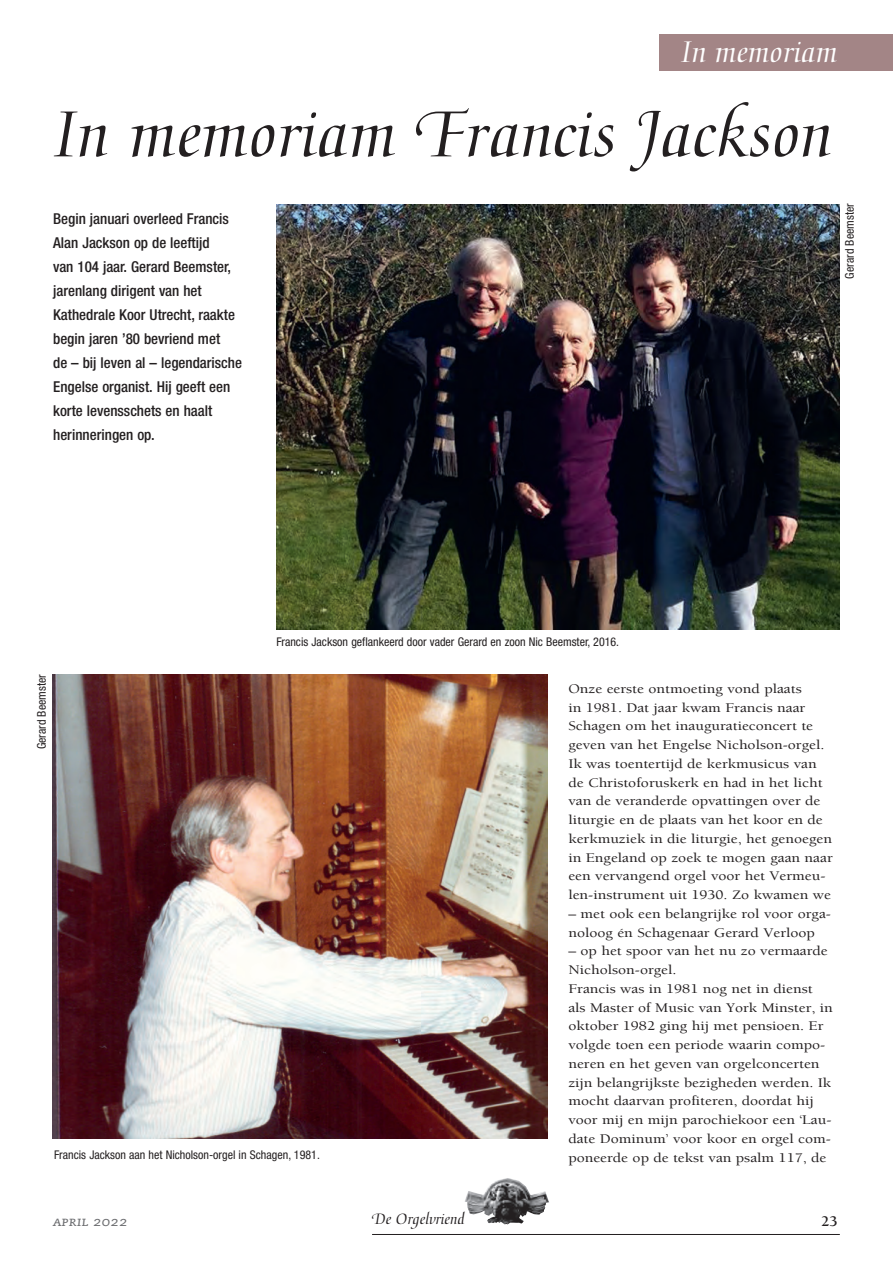
<style>
.page{position:relative;width:893px;height:1263px;background:#fff}
.page>*{position:absolute;margin:0;border:0;box-sizing:border-box;transform-origin:0 0}
.t1{font:72px "Medici Script LT Std";color:#231f20}
.t2{font:33px "Medici Script LT Std";color:#fff}
.t3{font:16.5px "Medici Script LT Std";color:#231f20}
.t4{font:500 condensed 15px/24px "Helvetica Neue LT Std";color:#231f20}
.t5{font:700 15px "Berkeley Orgelvriend";color:#231f20}
.t6{font:13.5px/18.8px "Berkeley Orgelvriend";color:#231f20;scale:1.15 1}
.t7{font:13.5px "Caecilia Italic SC";color:#6c6d70;scale:1.15 1}
.t8{font:condensed 12px "Helvetica Neue LT Std";color:#231f20}
</style>
<div class="page">
<img style="left:465px;top:1178px;width:84px;height:46px">
<hr style="left:372px;top:1234px;width:468px;height:1px;background:#231f20">
<div style="left:659px;top:34px;width:234px;height:36px;background:#a38586"></div>
<img style="left:276px;top:205px;width:564px;height:424px">
<img style="left:52px;top:674px;width:495px;height:464px">
<h2 class="t2" style="left:681px;top:33px;width:158px">In memoriam</h2>
<h1 class="t1" style="left:53px;top:93px;width:781px">In memoriam Francis Jackson</h1>
<p class="t4" style="left:53px;top:207px;width:190px">Begin januari overleed Francis<br>Alan Jackson op de leeftijd<br>van 104 jaar. Gerard Beemster, jarenlang dirigent van het<br>Kathedrale Koor Utrecht, raakte begin jaren ’80 bevriend met<br>de – bij leven al – legendarische<br>Engelse organist. Hij geeft een korte levensschets en haalt herinneringen op.</p>
<p class="t8" style="left:842px;top:279px;width:77px;rotate:-90deg">Gerard Beemster</p>
<p class="t8" style="left:276px;top:635px;width:344px">Francis Jackson geflankeerd door vader Gerard en zoon Nic Beemster, 2016.</p>
<p class="t8" style="left:35px;top:749px;width:77px;rotate:-90deg">Gerard Beemster</p>
<p class="t8" style="left:54px;top:1148px;width:267px">Francis Jackson aan het Nicholson-orgel in Schagen, 1981.</p>
<p class="t6" style="left:568px;top:679px;width:231px">Onze eerste ontmoeting vond plaats<br>in 1981. Dat jaar kwam Francis naar Schagen om het inauguratieconcert te geven van het Engelse Nicholson-orgel.<br>Ik was toentertijd de kerkmusicus van de Christoforuskerk en had in het licht van de veranderde opvattingen over de liturgie en de plaats van het koor en de kerkmuziek in die liturgie, het genoegen in Engeland op zoek te mogen gaan naar een vervangend orgel voor het Vermeu&shy;len-instrument uit 1930. Zo kwamen we</p>
<p class="t6" style="left:568px;top:904px;width:230px">– met ook een belangrijke rol voor orga&shy;noloog én Schagenaar Gerard Verloop</p>
<p class="t6" style="left:568px;top:942px;width:231px">– op het spoor van het nu zo vermaarde Nicholson-orgel.<br>Francis was in 1981 nog net in dienst als Master of Music van York Minster, in oktober 1982 ging hij met pensioen. Er volgde toen een periode waarin compo&shy;neren en het geven van orgelconcerten zijn belangrijkste bezigheden werden. Ik mocht daarvan profiteren, doordat hij voor mij en mijn parochiekoor een ‘Lau&shy;date Dominum’ voor koor en orgel com&shy;poneerde op de tekst van psalm 117, de</p>
<p class="t7" style="left:53px;top:1214px;width:66px">april 2022</p>
<p class="t3" style="left:372px;top:1210px;width:94px">De Orgelvriend</p>
<p class="t5" style="left:821px;top:1213px;width:18px">23</p>
</div>
